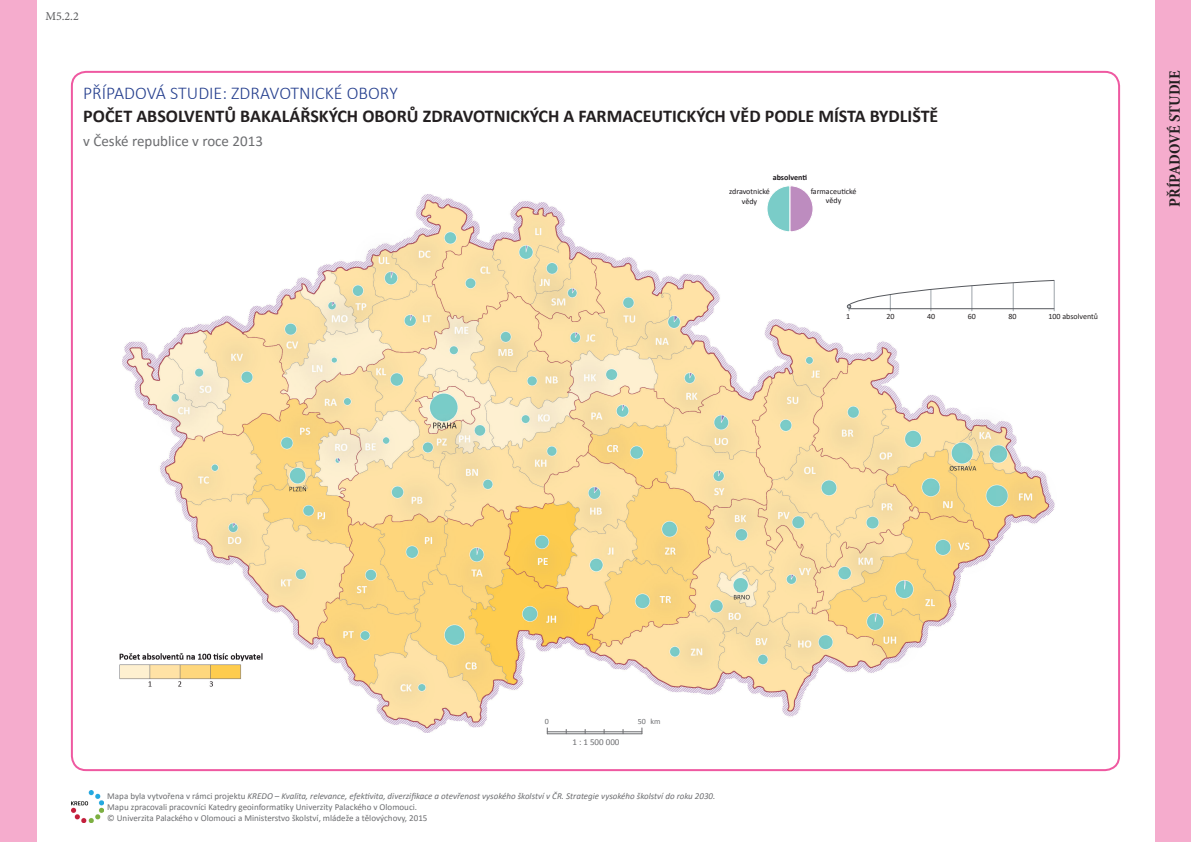
<style>
.page{position:relative;width:1191px;height:842px;background:#fff}
.page>*{position:absolute;margin:0;border:0;box-sizing:border-box;transform-origin:0 0}
.t1{font:700 18px "Calibri";color:#231f20}
.t2{font:300 18px "Calibri";color:#253f8e}
.t3{font:700 condensed 16px "Minion Pro";color:#231f20}
.t4{font:15px "Calibri";color:#6c6d70}
.t5{font:12px "Minion Pro";color:#57585a}
.t6{font:9px/10.8px "Calibri";color:#6c6d70}
.t7{font:8px/9.6px "Calibri";color:#1b171b;text-align:center}
.t8{font:8px "Calibri";color:#231f20}
.t9{font:700 8px "Calibri";color:#1b171b}
.t10{font:8px "Calibri";color:#6c6d70}
.s1{font-style:italic}
</style>
<div class="page">
<img style="left:123px;top:194px;width:932px;height:538px">
<img style="left:120px;top:652px;width:142px;height:36px">
<svg style="left:766px;top:186px;width:48px;height:47px"></svg>
<hr style="left:547px;top:733px;width:95px;height:1px;background:#6c6d70">
<hr style="left:547px;top:731px;width:95px;height:1px;background:#6c6d70">
<svg style="left:847px;top:279px;width:208px;height:32px"></svg>
<div style="left:1155px;top:0;width:36px;height:842px;background:#f5accd"></div>
<div style="left:0;top:0;width:36px;height:842px;background:#f5accd"></div>
<img style="left:71px;top:790px;width:33px;height:33px">
<h3 class="t5" style="left:45px;top:8px;width:35px">M5.2.2</h3>
<h1 class="t2" style="left:83px;top:82px;width:316px">PŘÍPADOVÁ STUDIE: ZDRAVOTNICKÉ OBORY</h1>
<h1 class="t1" style="left:83px;top:103px;width:856px">POČET ABSOLVENTŮ BAKALÁŘSKÝCH OBORŮ ZDRAVOTNICKÝCH A FARMACEUTICKÝCH VĚD PODLE MÍSTA BYDLIŠTĚ</h1>
<h3 class="t4" style="left:83px;top:131px;width:181px">v České republice v roce 2013</h3>
<p class="t7" style="left:810px;top:186px;width:47px">farmaceutické vědy</p>
<p class="t9" style="left:772px;top:172px;width:36px">absolventi</p>
<p class="t7" style="left:729px;top:187px;width:42px">zdravotnické vědy</p>
<p class="t8" style="left:846px;top:311px;width:6px">1</p>
<p class="t8" style="left:886px;top:311px;width:10px">20</p>
<p class="t8" style="left:927px;top:311px;width:10px">40</p>
<p class="t8" style="left:967px;top:311px;width:10px">60</p>
<p class="t8" style="left:1008px;top:311px;width:10px">80</p>
<p class="t8" style="left:1048px;top:311px;width:51px">100 absolventů</p>
<h2 class="t3" style="left:1163px;top:207px;width:137px;rotate:-90deg">PŘÍPADOVÉ STUDIE</h2>
<p class="t10" style="left:545px;top:716px;width:6px">0</p>
<p class="t10" style="left:638px;top:716px;width:24px">50 km</p>
<p class="t6" style="left:572px;top:737px;width:49px">1 : 1 500 000</p>
<p class="t6" style="left:107px;top:790px;width:609px">Mapa byla vytvořena v rámci projektu <span class="s1">KREDO – Kvalita, relevance, efektivita, diverzifikace a otevřenost vysokého školství v ČR. Strategie vysokého školství do roku 2030.<br></span>Mapu zpracovali pracovníci Katedry geoinformatiky Univerzity Palackého v Olomouci.<br>© Univerzita Palackého v Olomouci a Ministerstvo školství, mládeže a tělovýchovy, 2015</p>
</div>
